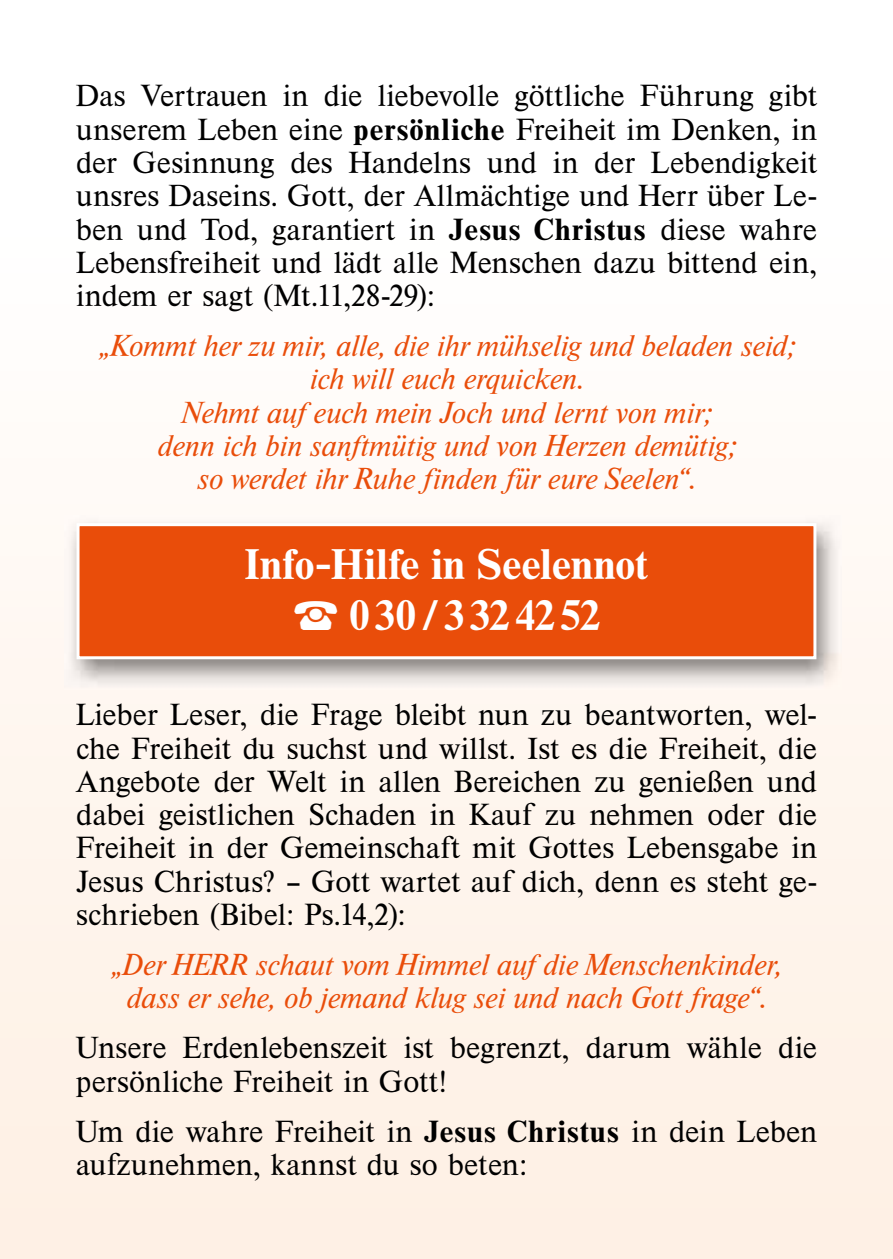
<style>
.page{position:relative;width:893px;height:1259px;background:#fff}
.page>*{position:absolute;margin:0;border:0;box-sizing:border-box;transform-origin:0 0}
.t1{font:42px/51px "Tim Bol";letter-spacing:.015em;color:#fff;text-align:center}
.t2{font:30px/33.3px "Tnr Reg";letter-spacing:.04em;color:#000;text-align:justify}
.t3{font:30px/33.3px "Tim Ita";letter-spacing:.04em;color:#e94d0a;text-align:center}
.s1{font-family:"Tim Bol"}
.s2{font-family:"Spe Din Fir";font-size:48px}
</style>
<div class="page">
<div style="left:0;top:556px;width:893px;height:703px;background:#fef3ea"></div>
<img style="left:64px;top:517px;width:778px;height:172px">
<div style="left:78px;top:524px;width:737px;height:134px;background:#e94d0a"></div>
<div style="left:77px;top:523px;width:739px;height:136px;border:3px solid #fff"></div>
<p class="t2" style="left:76px;top:79px;width:741px">Das Vertrauen in die liebevolle göttliche Führung gibt unserem Leben eine <span class="s1">persönliche</span> Freiheit im Denken, in der Gesinnung des Handelns und in der Lebendigkeit unsres Daseins. Gott, der Allmächtige und Herr über Le&shy;ben und Tod, garantiert in <span class="s1">Jesus Christus</span> diese wahre Lebensfreiheit und lädt alle Menschen dazu bittend ein, indem er sagt (Mt.11,28-29):</p>
<p class="t3" style="left:99px;top:329px;width:698px">„Kommt her zu mir, alle, die ihr mühselig und beladen seid; ich will euch erquicken.<br>Nehmt auf euch mein Joch und lernt von mir;<br>denn ich bin sanftmütig und von Herzen demütig;<br>so werdet ihr Ruhe finden für eure Seelen“.</p>
<h1 class="t1" style="left:245px;top:538px;width:404px">Info-Hilfe in Seelennot <span class="s2">“</span> 0 30 / 3 32 42 52</h1>
<p class="t2" style="left:76px;top:698px;width:741px">Lieber Leser, die Frage bleibt nun zu beantworten, wel&shy;che Freiheit du suchst und willst. Ist es die Freiheit, die Angebote der Welt in allen Bereichen zu genießen und dabei geistlichen Schaden in Kauf zu nehmen oder die Freiheit in der Gemeinschaft mit Gottes Lebensgabe in Jesus Christus? – Gott wartet auf dich, denn es steht ge&shy;schrieben (Bibel: Ps.14,2):</p>
<p class="t3" style="left:111px;top:947px;width:671px">„Der HERR schaut vom Himmel auf die Menschenkinder, dass er sehe, ob jemand klug sei und nach Gott frage“.</p>
<p class="t2" style="left:76px;top:1031px;width:741px">Unsere Erdenlebenszeit ist begrenzt, darum wähle die persönliche Freiheit in Gott!</p>
<p class="t2" style="left:76px;top:1114px;width:741px">Um die wahre Freiheit in <span class="s1">Jesus Christus</span> in dein Leben aufzunehmen, kannst du so beten:</p>
</div>
